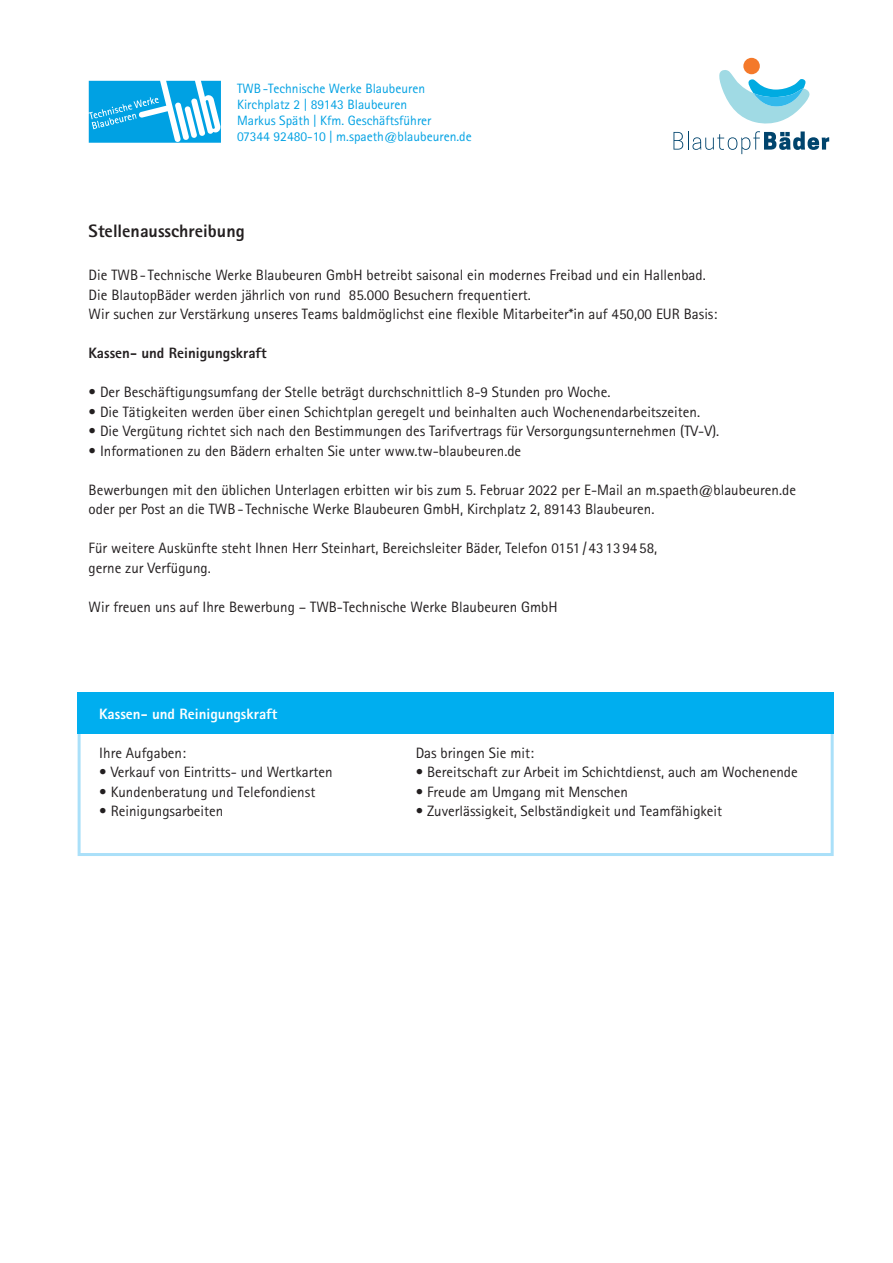
<style>
.page{position:relative;width:893px;height:1263px;background:#fff}
.page>*{position:absolute;margin:0;border:0;box-sizing:border-box;transform-origin:0 0}
.t1{font:800 18px "Rotis Sans Serif";color:#231f20}
.t2{font:15px/19.5px "Rotis Sans Serif";color:#231f20}
.t3{font:800 15px "Rotis Sans Serif";color:#231f20}
.t4{font:800 15px "Rotis Sans Serif";color:#fff}
.t5{font:13.5px/16.2px "Rotis Sans Serif";color:#00a1e3}
</style>
<div class="page">
<svg style="left:89px;top:81px;width:132px;height:62px"></svg>
<svg style="left:673px;top:131px;width:156px;height:23px"></svg>
<div style="left:743px;top:58px;width:17px;height:16px;background:#f4792a;border-radius:50%"></div>
<svg style="left:719px;top:70px;width:91px;height:54px"></svg>
<div style="left:78px;top:692px;width:756px;height:164px;border:3px solid #aae0f9"></div>
<div style="left:78px;top:692px;width:756px;height:41px;background:#00aeef"></div>
<p class="t5" style="left:237px;top:80px;width:236px">TWB-Technische Werke Blaubeuren Kirchplatz 2 | 89143 Blaubeuren<br>Markus Späth | Kfm. Geschäftsführer<br>07344 92480-10 | m.spaeth@blaubeuren.de</p>
<p class="t1" style="left:89px;top:220px;width:158px">Stellenausschreibung</p>
<p class="t2" style="left:89px;top:265px;width:630px">Die TWB- Technische Werke Blaubeuren GmbH betreibt saisonal ein modernes Freibad und ein Hallenbad.<br>Die BlautopBäder werden jährlich von rund 85.000 Besuchern frequentiert.<br>Wir suchen zur Verstärkung unseres Teams baldmöglichst eine flexible Mitarbeiter*in auf 450,00 EUR Basis:</p>
<p class="t3" style="left:89px;top:344px;width:180px">Kassen- und Reinigungskraft</p>
<p class="t2" style="left:89px;top:382px;width:523px">• Der Beschäftigungsumfang der Stelle beträgt durchschnittlich 8-9 Stunden pro Woche.</p>
<p class="t2" style="left:89px;top:402px;width:613px">• Die Tätigkeiten werden über einen Schichtplan geregelt und beinhalten auch Wochenendarbeitszeiten.</p>
<p class="t2" style="left:89px;top:421px;width:632px">• Die Vergütung richtet sich nach den Bestimmungen des Tarifvertrags für Versorgungsunternehmen (TV-V).</p>
<p class="t2" style="left:89px;top:441px;width:434px">• Informationen zu den Bädern erhalten Sie unter www.tw-blaubeuren.de</p>
<p class="t2" style="left:89px;top:480px;width:709px">Bewerbungen mit den üblichen Unterlagen erbitten wir bis zum 5. Februar 2022 per E-Mail an m.spaeth@blaubeuren.de oder per Post an die TWB- Technische Werke Blaubeuren GmbH, Kirchplatz 2, 89143 Blaubeuren.</p>
<p class="t2" style="left:89px;top:538px;width:570px">Für weitere Auskünfte steht Ihnen Herr Steinhart, Bereichsleiter Bäder, Telefon 0151/ 43139458, gerne zur Verfügung.</p>
<p class="t2" style="left:89px;top:597px;width:471px">Wir freuen uns auf Ihre Bewerbung – TWB-Technische Werke Blaubeuren GmbH</p>
<p class="t4" style="left:99px;top:704px;width:180px">Kassen- und Reinigungskraft</p>
<p class="t2" style="left:99px;top:743px;width:88px">Ihre Aufgaben:</p>
<p class="t2" style="left:99px;top:762px;width:235px">• Verkauf von Eintritts- und Wertkarten</p>
<p class="t2" style="left:99px;top:782px;width:218px">• Kundenberatung und Telefondienst</p>
<p class="t2" style="left:99px;top:801px;width:126px">• Reinigungsarbeiten</p>
<p class="t2" style="left:416px;top:743px;width:120px">Das bringen Sie mit:</p>
<p class="t2" style="left:416px;top:762px;width:384px">• Bereitschaft zur Arbeit im Schichtdienst, auch am Wochenende</p>
<p class="t2" style="left:416px;top:782px;width:214px">• Freude am Umgang mit Menschen</p>
<p class="t2" style="left:416px;top:801px;width:308px">• Zuverlässigkeit, Selbständigkeit und Teamfähigkeit</p>
</div>
